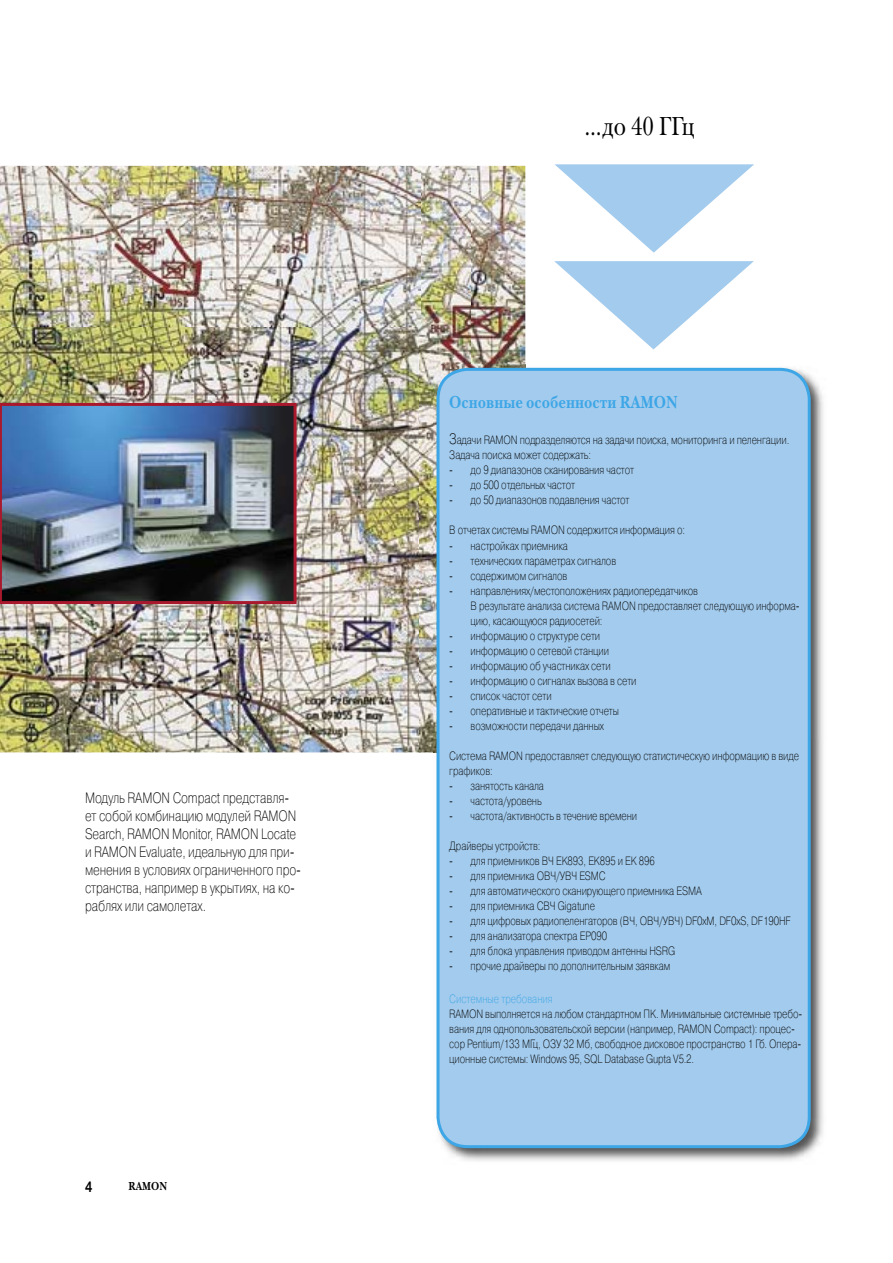
<style>
.page{position:relative;width:893px;height:1263px;background:#fff}
.page>*{position:absolute;margin:0;border:0;box-sizing:border-box;transform-origin:0 0}
.t1{font:27px "New Baskerville C";color:#000;scale:.8 1}
.t2{font:700 18px "New Baskerville C";color:#3ca6e6;scale:.8 1}
.t3{font:15px/18px "Pragmatica Light C";letter-spacing:-.01em;color:#000;scale:.8 1}
.t4{font:700 15px "Pragmatica Light C";color:#000;scale:.8 1}
.t5{font:12px/15px "Pragmatica Light C";letter-spacing:-.01em;color:#000;scale:.8 1}
.t6{font:12px "Pragmatica Light C";color:#3ca6e6;scale:.8 1}
.t7{font:700 12px "New Baskerville C";color:#000;scale:.8 1}
.s1{font-size:15px}
</style>
<div class="page">
<img style="left:0;top:327px;width:419px;height:425px">
<img style="left:419px;top:166px;width:53px;height:586px">
<img style="left:472px;top:166px;width:53px;height:199px">
<img style="left:0;top:166px;width:421px;height:161px">
<img style="left:2px;top:406px;width:292px;height:195px">
<hr style="left:0;top:404px;width:2px;height:199px;background:#a9192d">
<hr style="left:0;top:601px;width:295px;height:3px;background:#a9192d">
<hr style="left:294px;top:404px;width:3px;height:199px;background:#a9192d">
<hr style="left:0;top:403px;width:295px;height:3px;background:#a9192d">
<img style="left:433px;top:739px;width:391px;height:422px">
<img style="left:525px;top:365px;width:298px;height:374px">
<img style="left:433px;top:365px;width:92px;height:387px">
<div style="left:436px;top:368px;width:375px;height:780px;background:#a3cbed"></div>
<svg style="left:555px;top:164px;width:199px;height:89px"></svg>
<svg style="left:554px;top:261px;width:200px;height:88px"></svg>
<p class="t3" style="left:85px;top:789px;width:271px">Модуль RAMON Compact представля&shy;ет собой комбинацию модулей RAMON Search, RAMON Monitor, RAMON Locate и RAMON Evaluate, идеальную для при&shy;менения в условиях ограниченного про&shy;странства, например в укрытиях, на ко&shy;раблях или самолетах.</p>
<p class="t4" style="left:85px;top:1178px;width:10px">4</p>
<p class="t7" style="left:129px;top:1179px;width:50px">RAMON</p>
<h1 class="t1" style="left:584px;top:110px;width:140px">…до 40 ГГц</h1>
<h2 class="t2" style="left:449px;top:392px;width:287px">Основные особенности RAMON</h2>
<p class="t5" style="left:449px;top:433px;width:426px"><span class="s1">З</span>адачи RAMON подразделяются на задачи поиска, мониторинга и пеленгации.<br>Задача поиска может содержать:</p>
<p class="t5" style="left:449px;top:463px;width:233px">- до 9 диапазонов сканирования частот</p>
<p class="t5" style="left:449px;top:478px;width:159px">- до 500 отдельных частот</p>
<p class="t5" style="left:449px;top:493px;width:227px">- до 50 диапазонов подавления частот</p>
<p class="t5" style="left:449px;top:523px;width:296px">В отчетах системы RAMON содержится информация о:</p>
<p class="t5" style="left:449px;top:538px;width:150px">- настройках приемника</p>
<p class="t5" style="left:449px;top:553px;width:210px">- технических параметрах сигналов</p>
<p class="t5" style="left:449px;top:568px;width:149px">- содержимом сигналов</p>
<p class="t5" style="left:471px;top:583px;width:413px;text-indent:-21px">- направлениях/местоположениях радиопередатчиков<br>В результате анализа система RAMON предоставляет следующую информа&shy;цию, касающуюся радиосетей:</p>
<p class="t5" style="left:449px;top:628px;width:190px">- информацию о структуре сети</p>
<p class="t5" style="left:449px;top:643px;width:201px">- информацию о сетевой станции</p>
<p class="t5" style="left:449px;top:658px;width:203px">- информацию об участниках сети</p>
<p class="t5" style="left:449px;top:673px;width:236px">- информацию о сигналах вызова в сети</p>
<p class="t5" style="left:449px;top:688px;width:130px">- список частот сети</p>
<p class="t5" style="left:449px;top:703px;width:214px">- оперативные и тактические отчеты</p>
<p class="t5" style="left:449px;top:718px;width:195px">- возможности передачи данных</p>
<p class="t5" style="left:449px;top:748px;width:439px">Система RAMON предоставляет следующую статистическую информацию в виде графиков:</p>
<p class="t5" style="left:449px;top:778px;width:120px">- занятость канала</p>
<p class="t5" style="left:449px;top:793px;width:117px">- частота/уровень</p>
<p class="t5" style="left:449px;top:808px;width:236px">- частота/активность в течение времени</p>
<p class="t5" style="left:449px;top:838px;width:116px">Драйверы устройств:</p>
<p class="t5" style="left:449px;top:853px;width:258px">- для приемников ВЧ ЕК893, ЕК895 и ЕК 896</p>
<p class="t5" style="left:449px;top:868px;width:197px">- для приемника ОВЧ/УВЧ ESMC</p>
<p class="t5" style="left:449px;top:883px;width:317px">- для автоматического сканирующего приемника ESMA</p>
<p class="t5" style="left:449px;top:898px;width:184px">- для приемника СВЧ Gigatune</p>
<p class="t5" style="left:449px;top:913px;width:428px">- для цифровых радиопеленгаторов (ВЧ, ОВЧ/УВЧ) DF0xM, DF0xS, DF190HF</p>
<p class="t5" style="left:449px;top:928px;width:199px">- для анализатора спектра EP090</p>
<p class="t5" style="left:449px;top:943px;width:284px">- для блока управления приводом антенны HSRG</p>
<p class="t5" style="left:449px;top:958px;width:278px">- прочие драйверы по дополнительным заявкам</p>
<p class="t6" style="left:449px;top:992px;width:131px">Системные требования</p>
<p class="t5" style="left:449px;top:1006px;width:443px">RAMON выполняется на любом стандартном ПК. Минимальные системные требо&shy;вания для однопользовательской версии (например, RAMON Compact): процес&shy;сор Pentium/133 МГц, ОЗУ 32 Мб, свободное дисковое пространство 1 Гб. Опера&shy;ционные системы: Windows 95, SQL Database Gupta V5.2.</p>
</div>
